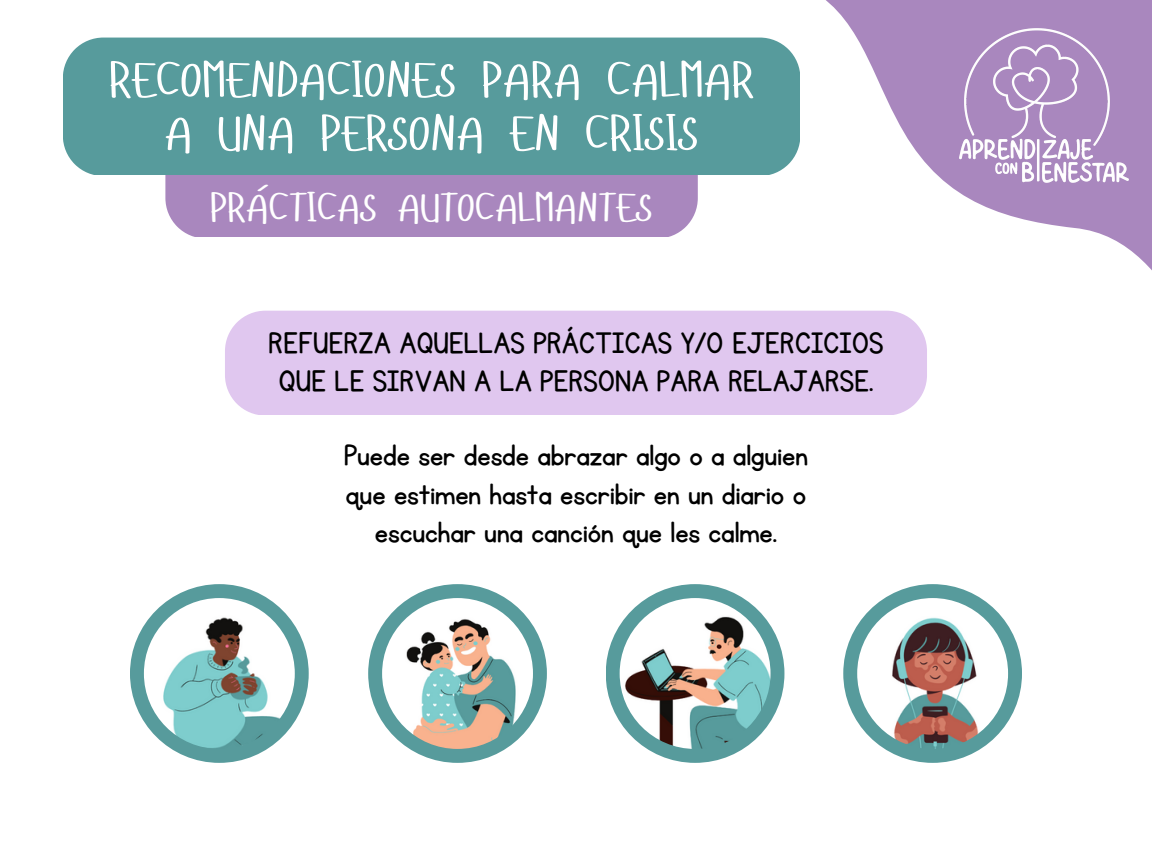
<style>
.page{position:relative;width:1152px;height:864px;background:#fff}
.page>*{position:absolute;margin:0;border:0;box-sizing:border-box;transform-origin:0 0}
.t1{font:66px "Hangyaboly";color:#fff}
.t2{font:50.1px/53.4px "Hangyaboly";color:#fff;text-align:center}
.t3{font:40.8px "Hangyaboly";color:#fff}
.t4{font:34.65px/38.2px "KG Primary Penmanship";color:#000}
.t5{font:34.35px/38.2px "KG Primary Penmanship";color:#000;text-align:center}
</style>
<div class="page">
<div style="left:165px;top:175px;width:368px;height:62px;background:#a987be"></div>
<svg style="left:533px;top:0;width:619px;height:311px"></svg>
<img style="left:948px;top:10px;width:191px;height:191px">
<div style="left:63px;top:38px;width:737px;height:137px;background:#579b9c"></div>
<div style="left:225px;top:311px;width:702px;height:104px;background:#e0c7ef"></div>
<div style="left:130px;top:584px;width:179px;height:179px;background:#579b9c;border-radius:50%"></div>
<img style="left:144px;top:598px;width:151px;height:151px;border-radius:50%">
<div style="left:368px;top:584px;width:179px;height:179px;background:#579b9c;border-radius:50%"></div>
<img style="left:382px;top:598px;width:151px;height:151px;border-radius:50%">
<div style="left:606px;top:584px;width:178px;height:179px;background:#579b9c;border-radius:50%"></div>
<img style="left:620px;top:598px;width:151px;height:151px;border-radius:50%">
<div style="left:843px;top:584px;width:179px;height:179px;background:#579b9c;border-radius:50%"></div>
<img style="left:857px;top:598px;width:151px;height:151px;border-radius:50%">
<h2 class="t2" style="left:109px;top:51px;width:647px">RECOMENDACIONES PARA CALMAR<br>A UNA PERSONA EN CRISIS</h2>
<h1 class="t1" style="left:120px;top:66px;width:675px">UNA ESCUELA ACOGEDORA</h1>
<p class="t3" style="left:210px;top:181px;width:444px">PRÁCTICAS AUTOCALMANTES</p>
<p class="t4" style="left:268px;top:325px;width:617px">REFUERZA AQUELLAS PRÁCTICAS Y/O EJERCICIOS<br>QUE LE SIRVAN A LA PERSONA PARA RELAJARSE.</p>
<p class="t5" style="left:344px;top:437px;width:465px">Puede ser desde abrazar algo o a alguien que estimen hasta escribir en un diario o escuchar una canción que les calme.</p>
</div>
